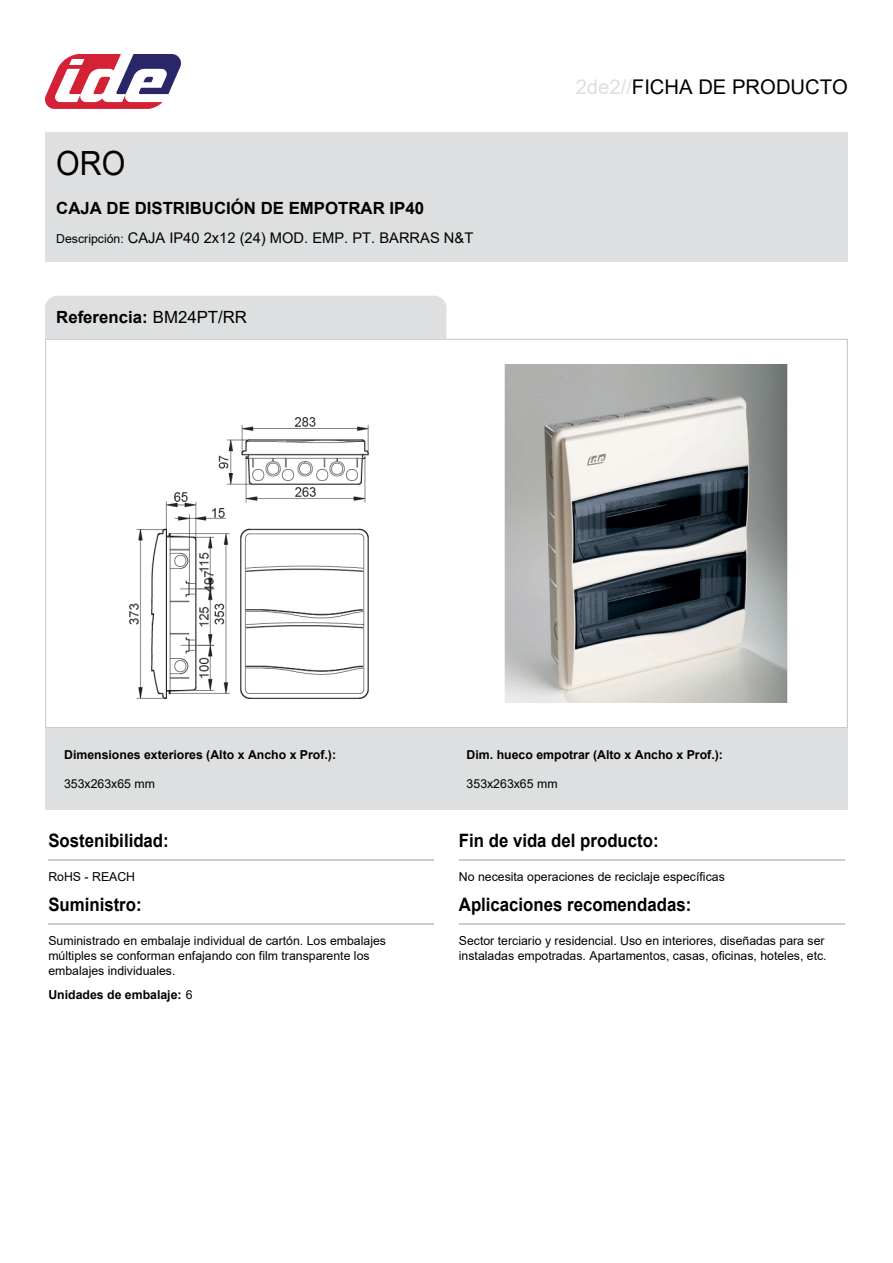
<style>
.page{position:relative;width:893px;height:1263px;background:#fff}
.page>*{position:absolute;margin:0;border:0;box-sizing:border-box;transform-origin:0 0}
.t1{font:33.3px "Arial";color:#000;scale:.91 1}
.t2{font:20.25px "Arial";color:#000}
.t3{font:700 18.45px "Arial";color:#000;scale:.91 1}
.t4{font:700 16.8px "Arial";color:#000}
.t5{font:14.7px "Arial";color:#000}
.t6{font:12.3px/15.1px "Arial";color:#000}
.t7{font:700 12.3px "Arial";color:#000}
.s1{font-size:12.3px}
.s2{font-weight:400}
.s3{color:#dddfe0}
</style>
<div class="page">
<img style="left:45px;top:54px;width:135px;height:54px">
<div style="left:45px;top:132px;width:803px;height:130px;background:#dddfe0"></div>
<div style="left:45px;top:296px;width:401px;height:43px;background:#dddfe0"></div>
<img style="left:129px;top:417px;width:240px;height:282px">
<img style="left:504px;top:365px;width:284px;height:337px">
<div style="left:45px;top:728px;width:803px;height:82px;background:#dddfe0"></div>
<hr style="left:48px;top:859px;width:386px;height:2px;background:#ccc">
<hr style="left:459px;top:859px;width:386px;height:2px;background:#ccc">
<hr style="left:48px;top:923px;width:386px;height:1px;background:#ccc">
<hr style="left:459px;top:923px;width:386px;height:1px;background:#ccc">
<h1 class="t1" style="left:56px;top:141px;width:77px">ORO</h1>
<h3 class="t4" style="left:56px;top:196px;width:369px">CAJA DE DISTRIBUCIÓN DE EMPOTRAR IP40</h3>
<p class="t5" style="left:56px;top:228px;width:419px"><span class="s1">Descripción:</span> CAJA IP40 2x12 (24) MOD. EMP. PT. BARRAS N&amp;T</p>
<h3 class="t4" style="left:56px;top:306px;width:192px">Referencia: <span class="s2">BM24PT/RR</span></h3>
<h2 class="t2" style="left:576px;top:73px;width:274px"><span class="s3">2de2//</span>FICHA DE PRODUCTO</h2>
<p class="t7" style="left:64px;top:746px;width:274px">Dimensiones exteriores (Alto x Ancho x Prof.):</p>
<p class="t7" style="left:467px;top:746px;width:258px">Dim. hueco empotrar (Alto x Ancho x Prof.):</p>
<p class="t6" style="left:64px;top:776px;width:92px">353x263x65 mm</p>
<p class="t6" style="left:467px;top:776px;width:92px">353x263x65 mm</p>
<h3 class="t3" style="left:48px;top:828px;width:134px">Sostenibilidad:</h3>
<h3 class="t3" style="left:459px;top:828px;width:221px">Fin de vida del producto:</h3>
<p class="t6" style="left:48px;top:869px;width:88px">RoHS - REACH</p>
<p class="t6" style="left:459px;top:869px;width:267px">No necesita operaciones de reciclaje específicas</p>
<h3 class="t3" style="left:48px;top:892px;width:104px">Suministro:</h3>
<h3 class="t3" style="left:459px;top:892px;width:257px">Aplicaciones recomendadas:</h3>
<p class="t6" style="left:48px;top:933px;width:339px">Suministrado en embalaje individual de cartón. Los embalajes múltiples se conforman enfajando con film transparente los embalajes individuales.</p>
<p class="t6" style="left:459px;top:933px;width:369px">Sector terciario y residencial. Uso en interiores, diseñadas para ser instaladas empotradas. Apartamentos, casas, oficinas, hoteles, etc.</p>
<p class="t7" style="left:48px;top:986px;width:146px">Unidades de embalaje: <span class="s2">6</span></p>
</div>
